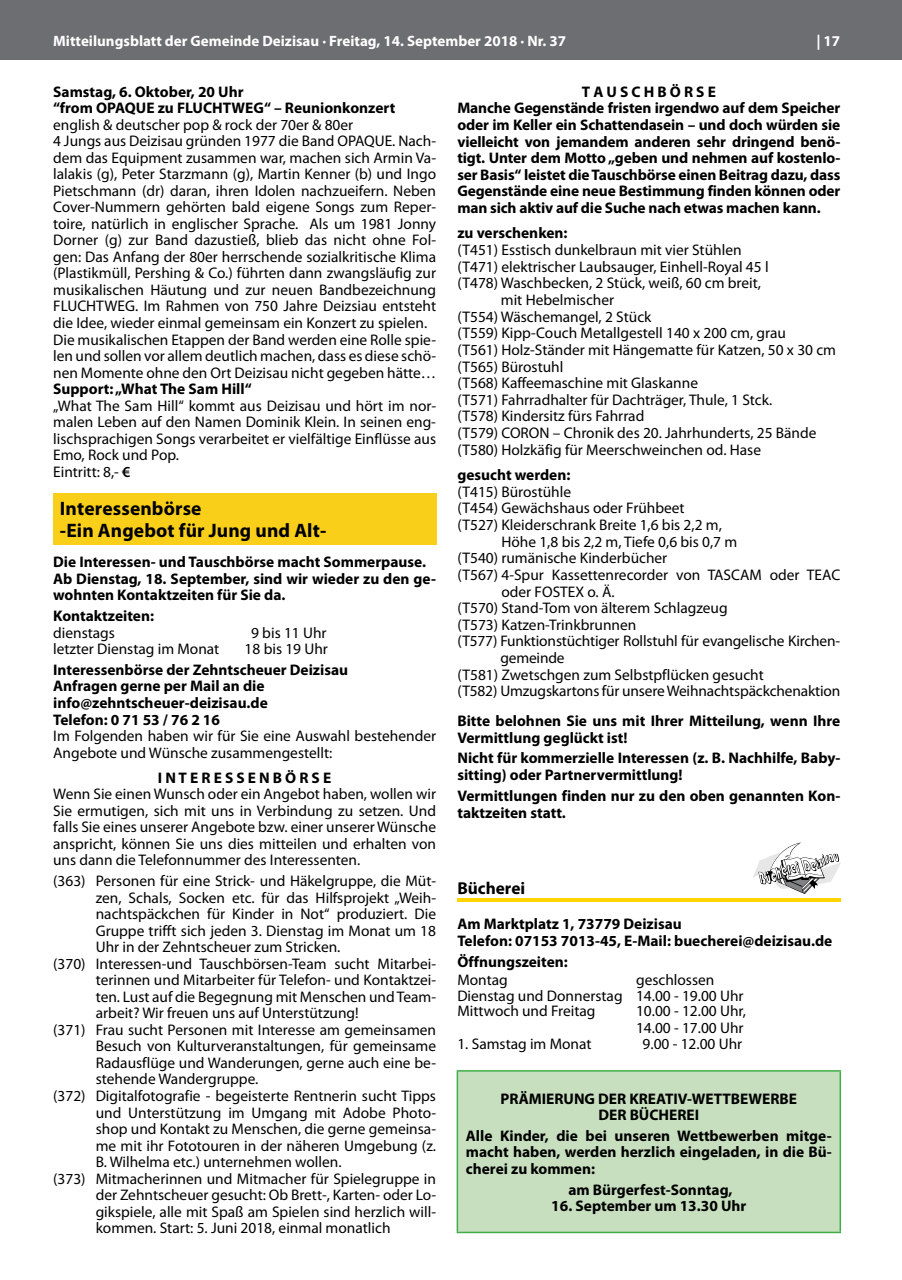
<style>
.page{position:relative;width:902px;height:1280px;background:#fff}
.page>*{position:absolute;margin:0;border:0;box-sizing:border-box;transform-origin:0 0}
.t1{font:700 19.5px/22.2px "Myriad Pro";letter-spacing:.005em;color:#000}
.t2{font:700 17.25px "Myriad Pro";color:#000}
.t3{font:15.3px/16.5px "Myriad Pro";color:#000}
.t4{font:700 15.3px/16.6px "Myriad Pro";color:#000}
.t5{font:700 15px "Myriad Pro";color:#fff}
.s1{font-weight:600}
</style>
<div class="page">
<div style="left:0;top:0;width:901px;height:60px;background:#6d6e71"></div>
<div style="left:53px;top:493px;width:383px;height:51px;background:#facf19"></div>
<svg style="left:753px;top:843px;width:87px;height:51px"></svg>
<hr style="left:457px;top:899px;width:383px;height:3px;background:#ffd400">
<div style="left:457px;top:1071px;width:383px;height:161px;background:#c7dfbf"></div>
<hr style="left:456px;top:1070px;width:385px;height:2px;background:#41ad49">
<hr style="left:456px;top:1072px;width:2px;height:160px;background:#41ad49">
<hr style="left:839px;top:1072px;width:2px;height:160px;background:#41ad49">
<hr style="left:456px;top:1232px;width:385px;height:1px;background:#41ad49">
<p class="t5" style="left:53px;top:31px;width:514px">Mitteilungsblatt der Gemeinde Deizisau · Freitag, 14. September 2018 · Nr. 37</p>
<p class="t5" style="left:816px;top:31px;width:25px">| 17</p>
<p class="t4" style="left:53px;top:83px;width:343px">Samstag, 6. Oktober, 20 Uhr<br>“from OPAQUE zu FLUCHTWEG“ – Reunionkonzert</p>
<p class="t3" style="left:53px;top:116px;width:384px">english &amp; deutscher pop &amp; rock der 70er &amp; 80er<br>4 Jungs aus Deizisau gründen 1977 die Band OPAQUE. Nach&shy;dem das Equipment zusammen war, machen sich Armin Va&shy;lalakis (g), Peter Starzmann (g), Martin Kenner (b) und Ingo Pietschmann (dr) daran, ihren Idolen nachzueifern. Neben Cover-Nummern gehörten bald eigene Songs zum Reper&shy;toire, natürlich in englischer Sprache. Als um 1981 Jonny Dorner (g) zur Band dazustieß, blieb das nicht ohne Fol&shy;gen: Das Anfang der 80er herrschende sozialkritische Klima (Plastikmüll, Pershing &amp; Co.) führten dann zwangsläufig zur musikalischen Häutung und zur neuen Bandbezeichnung FLUCHTWEG. Im Rahmen von 750 Jahre Deizsiau entsteht die Idee, wieder einmal gemeinsam ein Konzert zu spielen.<br>Die musikalischen Etappen der Band werden eine Rolle spie&shy;len und sollen vor allem deutlich machen, dass es diese schö&shy;nen Momente ohne den Ort Deizisau nicht gegeben hätte…</p>
<p class="t4" style="left:53px;top:380px;width:200px">Support: „What The Sam Hill“</p>
<p class="t3" style="left:53px;top:397px;width:384px">„What The Sam Hill“ kommt aus Deizisau und hört im nor&shy;malen Leben auf den Namen Dominik Klein. In seinen eng&shy;lischsprachigen Songs verarbeitet er vielfältige Einflüsse aus Emo, Rock und Pop.<br>Eintritt: 8,- <span class="s1">€</span></p>
<p class="t1" style="left:60px;top:497px;width:268px">Interessenbörse<br>-Ein Angebot für Jung und Alt-</p>
<p class="t4" style="left:53px;top:553px;width:384px">Die Interessen- und Tauschbörse macht Sommerpause.<br>Ab Dienstag, 18. September, sind wir wieder zu den ge&shy;wohnten Kontaktzeiten für Sie da.</p>
<p class="t4" style="left:53px;top:607px;width:102px">Kontaktzeiten:</p>
<p class="t3" style="left:53px;top:624px;width:63px">dienstags</p>
<p class="t3" style="left:251px;top:624px;width:77px">9 bis 11 Uhr</p>
<p class="t3" style="left:53px;top:640px;width:168px">letzter Dienstag im Monat</p>
<p class="t3" style="left:244px;top:640px;width:85px">18 bis 19 Uhr</p>
<p class="t4" style="left:53px;top:661px;width:296px">Interessenbörse der Zehntscheuer Deizisau<br>Anfragen gerne per Mail an die info@zehntscheuer-deizisau.de<br>Telefon: 0 71 53 / 76 2 16</p>
<p class="t3" style="left:53px;top:727px;width:384px">Im Folgenden haben wir für Sie eine Auswahl bestehender<br>Angebote und Wünsche zusammengestellt:</p>
<p class="t4" style="left:158px;top:769px;width:175px">I N T E R E S S E N B Ö R S E</p>
<p class="t3" style="left:53px;top:785px;width:384px;text-align:justify">Wenn Sie einen Wunsch oder ein Angebot haben, wollen wir Sie ermutigen, sich mit uns in Verbindung zu setzen. Und falls Sie eines unserer Angebote bzw. einer unserer Wünsche anspricht, können Sie uns dies mitteilen und erhalten von uns dann die Telefonnummer des Interessenten.</p>
<p class="t3" style="left:53px;top:872px;width:384px">(363) Personen für eine Strick- und Häkelgruppe, die Müt-</p>
<p class="t3" style="left:96px;top:889px;width:342px">zen, Schals, Socken etc. für das Hilfsprojekt „Weih-</p>
<p class="t3" style="left:96px;top:905px;width:342px">nachtspäckchen für Kinder in Not“ produziert. Die</p>
<p class="t3" style="left:96px;top:922px;width:342px">Gruppe trifft sich jeden 3. Dienstag im Monat um 18</p>
<p class="t3" style="left:96px;top:938px;width:246px">Uhr in der Zehntscheuer zum Stricken.</p>
<p class="t3" style="left:53px;top:955px;width:384px">(370) Interessen-und Tauschbörsen-Team sucht Mitarbei-</p>
<p class="t3" style="left:96px;top:972px;width:342px">terinnen und Mitarbeiter für Telefon- und Kontaktzei-</p>
<p class="t3" style="left:96px;top:988px;width:342px">ten. Lust auf die Begegnung mit Menschen und Team-</p>
<p class="t3" style="left:96px;top:1005px;width:264px">arbeit? Wir freuen uns auf Unterstützung!</p>
<p class="t3" style="left:53px;top:1021px;width:384px">(371) Frau sucht Personen mit Interesse am gemeinsamen</p>
<p class="t3" style="left:96px;top:1038px;width:342px">Besuch von Kulturveranstaltungen, für gemeinsame</p>
<p class="t3" style="left:96px;top:1054px;width:342px">Radausflüge und Wanderungen, gerne auch eine be-</p>
<p class="t3" style="left:96px;top:1071px;width:164px">stehende Wandergruppe.</p>
<p class="t3" style="left:53px;top:1087px;width:384px">(372) Digitalfotografie - begeisterte Rentnerin sucht Tipps</p>
<p class="t3" style="left:96px;top:1104px;width:342px">und Unterstützung im Umgang mit Adobe Photo-</p>
<p class="t3" style="left:96px;top:1120px;width:342px">shop und Kontakt zu Menschen, die gerne gemeinsa-</p>
<p class="t3" style="left:96px;top:1137px;width:342px">me mit ihr Fototouren in der näheren Umgebung (z.</p>
<p class="t3" style="left:96px;top:1153px;width:247px">B. Wilhelma etc.) unternehmen wollen.</p>
<p class="t3" style="left:53px;top:1170px;width:384px">(373) Mitmacherinnen und Mitmacher für Spielegruppe in</p>
<p class="t3" style="left:96px;top:1186px;width:342px">der Zehntscheuer gesucht: Ob Brett-, Karten- oder Lo-</p>
<p class="t3" style="left:96px;top:1203px;width:342px">gikspiele, alle mit Spaß am Spielen sind herzlich will-</p>
<p class="t3" style="left:96px;top:1219px;width:296px">kommen. Start: 5. Juni 2018, einmal monatlich</p>
<p class="t4" style="left:457px;top:83px;width:384px;text-indent:124px">T A U S C H B Ö R S E<br>Manche Gegenstände fristen irgendwo auf dem Speicher oder im Keller ein Schattendasein – und doch würden sie vielleicht von jemandem anderen sehr dringend benö&shy;tigt. Unter dem Motto „geben und nehmen auf kostenlo&shy;ser Basis“ leistet die Tauschbörse einen Beitrag dazu, dass Gegenstände eine neue Bestimmung finden können oder man sich aktiv auf die Suche nach etwas machen kann.</p>
<p class="t4" style="left:457px;top:224px;width:112px">zu verschenken:</p>
<p class="t3" style="left:457px;top:241px;width:286px">(T451) Esstisch dunkelbraun mit vier Stühlen</p>
<p class="t3" style="left:457px;top:258px;width:313px">(T471) elektrischer Laubsauger, Einhell-Royal 45 l</p>
<p class="t3" style="left:457px;top:275px;width:305px">(T478) Waschbecken, 2 Stück, weiß, 60 cm breit,</p>
<p class="t3" style="left:501px;top:291px;width:115px">mit Hebelmischer</p>
<p class="t3" style="left:457px;top:308px;width:195px">(T554) Wäschemangel, 2 Stück</p>
<p class="t3" style="left:457px;top:325px;width:330px">(T559) Kipp-Couch Metallgestell 140 x 200 cm, grau</p>
<p class="t3" style="left:457px;top:341px;width:380px">(T561) Holz-Ständer mit Hängematte für Katzen, 50 x 30 cm</p>
<p class="t3" style="left:457px;top:358px;width:107px">(T565) Bürostuhl</p>
<p class="t3" style="left:457px;top:375px;width:242px">(T568) Kaffeemaschine mit Glaskanne</p>
<p class="t3" style="left:457px;top:391px;width:316px">(T571) Fahrradhalter für Dachträger, Thule, 1 Stck.</p>
<p class="t3" style="left:457px;top:408px;width:188px">(T578) Kindersitz fürs Fahrrad</p>
<p class="t3" style="left:457px;top:424px;width:360px">(T579) CORON – Chronik des 20. Jahrhunderts, 25 Bände</p>
<p class="t3" style="left:457px;top:441px;width:305px">(T580) Holzkäfig für Meerschweinchen od. Hase</p>
<p class="t4" style="left:457px;top:466px;width:114px">gesucht werden:</p>
<p class="t3" style="left:457px;top:483px;width:115px">(T415) Bürostühle</p>
<p class="t3" style="left:457px;top:500px;width:229px">(T454) Gewächshaus oder Frühbeet</p>
<p class="t3" style="left:457px;top:516px;width:266px">(T527) Kleiderschrank Breite 1,6 bis 2,2 m,</p>
<p class="t3" style="left:501px;top:533px;width:237px">Höhe 1,8 bis 2,2 m, Tiefe 0,6 bis 0,7 m</p>
<p class="t3" style="left:457px;top:550px;width:211px">(T540) rumänische Kinderbücher</p>
<p class="t3" style="left:457px;top:566px;width:384px">(T567) 4-Spur Kassettenrecorder von TASCAM oder TEAC</p>
<p class="t3" style="left:501px;top:583px;width:115px">oder FOSTEX o. Ä.</p>
<p class="t3" style="left:457px;top:599px;width:272px">(T570) Stand-Tom von älterem Schlagzeug</p>
<p class="t3" style="left:457px;top:616px;width:180px">(T573) Katzen-Trinkbrunnen</p>
<p class="t3" style="left:457px;top:633px;width:384px">(T577) Funktionstüchtiger Rollstuhl für evangelische Kirchen-</p>
<p class="t3" style="left:500px;top:649px;width:66px">gemeinde</p>
<p class="t3" style="left:457px;top:666px;width:308px">(T581) Zwetschgen zum Selbstpflücken gesucht</p>
<p class="t3" style="left:457px;top:683px;width:384px">(T582) Umzugskartons für unsere Weihnachtspäckchenaktion</p>
<p class="t4" style="left:457px;top:712px;width:384px">Bitte belohnen Sie uns mit Ihrer Mitteilung, wenn Ihre<br>Vermittlung geglückt ist!</p>
<p class="t4" style="left:457px;top:749px;width:384px">Nicht für kommerzielle Interessen (z. B. Nachhilfe, Baby&shy;sitting) oder Partnervermittlung!</p>
<p class="t4" style="left:457px;top:787px;width:384px">Vermittlungen finden nur zu den oben genannten Kon&shy;taktzeiten statt.</p>
<p class="t2" style="left:457px;top:878px;width:69px">Bücherei</p>
<p class="t4" style="left:457px;top:915px;width:376px">Am Marktplatz 1, 73779 Deizisau<br>Telefon: 07153 7013-45, E-Mail: buecherei@deizisau.de</p>
<p class="t4" style="left:457px;top:953px;width:112px">Öffnungszeiten:</p>
<p class="t3" style="left:457px;top:971px;width:52px">Montag</p>
<p class="t3" style="left:457px;top:972px;width:288px;line-height:15.8px;text-indent:179px">geschlossen<br>Dienstag und Donnerstag 14.00 - 19.00 Uhr<br>Mittwoch und Freitag</p>
<p class="t3" style="left:636px;top:1003px;width:111px">10.00 - 12.00 Uhr,<br>14.00 - 17.00 Uhr</p>
<p class="t3" style="left:457px;top:1035px;width:136px">1. Samstag im Monat</p>
<p class="t3" style="left:642px;top:1035px;width:101px">9.00 - 12.00 Uhr</p>
<p class="t4" style="left:500px;top:1090px;width:298px;text-align:center">PRÄMIERUNG DER KREATIV-WETTBEWERBE<br>DER BÜCHEREI</p>
<p class="t4" style="left:466px;top:1127px;width:367px;text-align:justify">Alle Kinder, die bei unseren Wettbewerben mitge&shy;macht haben, werden herzlich eingeladen, in die Bü&shy;cherei zu kommen:</p>
<p class="t4" style="left:568px;top:1181px;width:165px">am Bürgerfest-Sonntag,</p>
<p class="t4" style="left:551px;top:1197px;width:196px">16. September um 13.30 Uhr</p>
</div>
